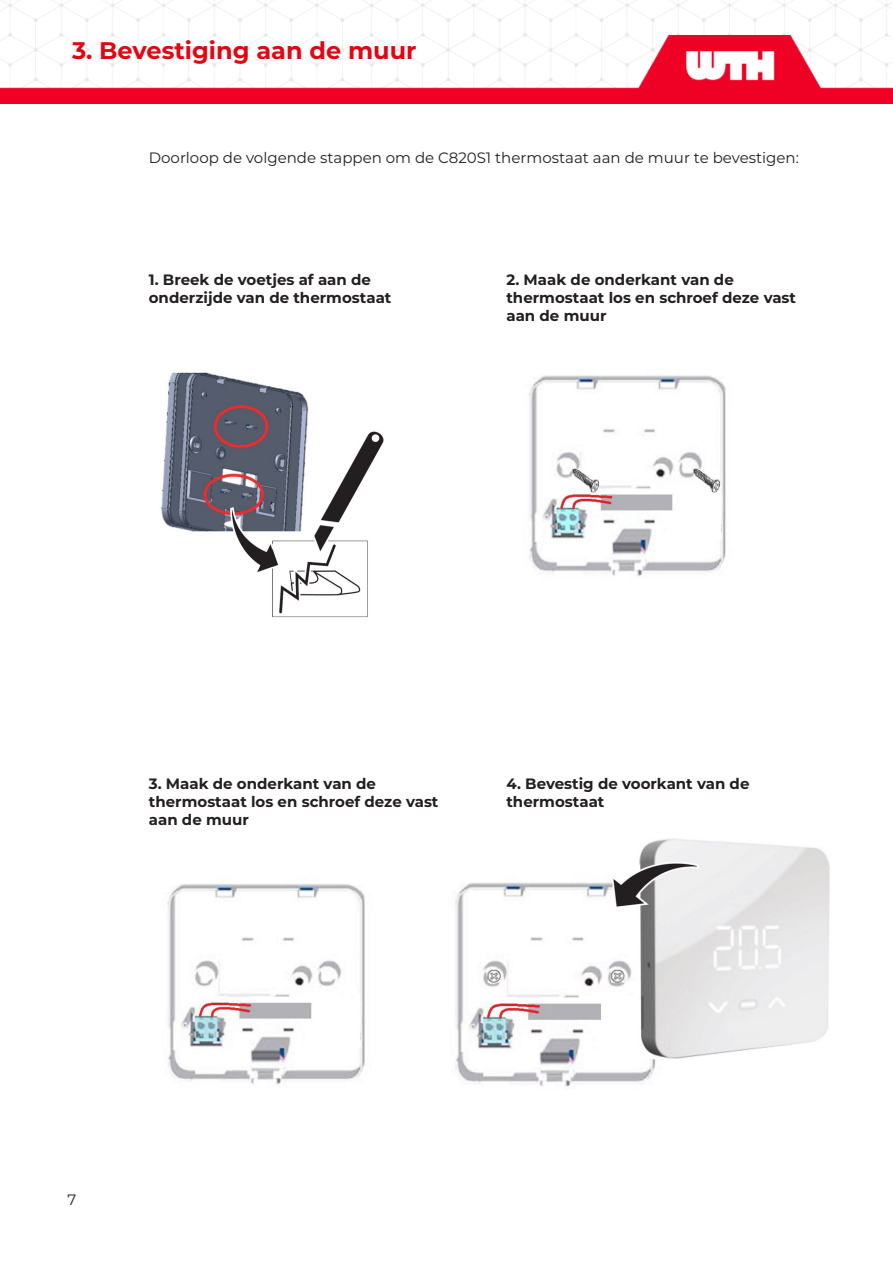
<style>
.page{position:relative;width:893px;height:1263px;background:#fff}
.page>*{position:absolute;margin:0;border:0;box-sizing:border-box;transform-origin:0 0}
.t1{font:700 24px "Montserrat";color:#e20613}
.t2{font:700 15px/18px "Montserrat";color:#231f20}
.t3{font:15px "Montserrat";color:#231f20}
</style>
<div class="page">
<img style="left:1px;top:0;width:890px;height:36px">
<img style="left:161px;top:372px;width:223px;height:246px">
<img style="left:529px;top:375px;width:197px;height:201px">
<img style="left:167px;top:884px;width:198px;height:201px">
<img style="left:455px;top:838px;width:375px;height:249px">
<img style="left:0;top:36px;width:893px;height:68px">
<p class="t1" style="left:72px;top:33px;width:346px">3. Bevestiging aan de muur</p>
<p class="t3" style="left:149px;top:148px;width:652px">Doorloop de volgende stappen om de C820S1 thermostaat aan de muur te bevestigen:</p>
<p class="t2" style="left:149px;top:269px;width:244px">1. Breek de voetjes af aan de onderzijde van de thermostaat</p>
<p class="t2" style="left:506px;top:269px;width:291px">2. Maak de onderkant van de thermostaat los en schroef deze vast aan de muur</p>
<p class="t2" style="left:149px;top:773px;width:291px">3. Maak de onderkant van de thermostaat los en schroef deze vast aan de muur</p>
<p class="t2" style="left:506px;top:773px;width:244px">4. Bevestig de voorkant van de thermostaat</p>
<p class="t3" style="left:68px;top:1189px;width:10px">7</p>
</div>
